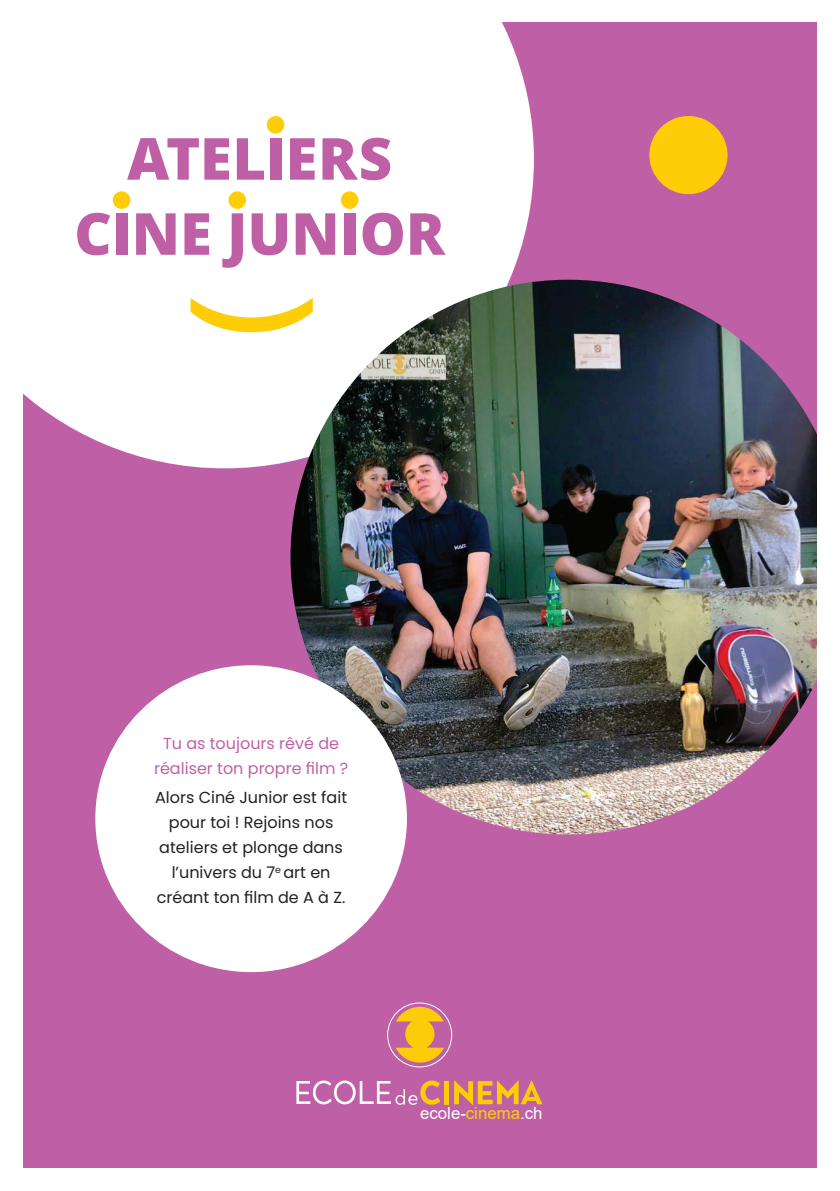
<style>
.page{position:relative;width:840px;height:1191px;background:#fff}
.page>*{position:absolute;margin:0;border:0;box-sizing:border-box;transform-origin:0 0}
.t1{font:600 140px "Open Sans";color:#fecd08}
.t2{font:800 58px "Open Sans";color:#bf60a6}
.t3{font:16.8px "Arial";color:#fff}
.t4{font:16px/25px "Poppins";color:#231f20;text-align:center}
.t5{font:16px "Poppins";color:#bf60a6}
.s1{color:#fdcc09}
</style>
<div class="page">
<div style="left:23px;top:23px;width:793px;height:1145px;background:#bf60a6"></div>
<div style="left:23px;top:22px;width:510px;height:446px;background:#fff"></div>
<div style="left:649px;top:116px;width:78px;height:78px;background:#fecd08;border-radius:50%"></div>
<div style="left:444px;top:1081px;width:5px;height:23px;background:#fdcc09"></div>
<svg style="left:454px;top:1080px;width:88px;height:24px"></svg>
<svg style="left:296px;top:1080px;width:144px;height:24px"></svg>
<svg style="left:395px;top:1006px;width:49px;height:56px"></svg>
<div style="left:387px;top:1002px;width:65px;height:65px;border:1px solid #fff;border-radius:50%"></div>
<div style="left:340px;top:191px;width:18px;height:18px;background:#fecd08;border-radius:50%"></div>
<div style="left:228px;top:191px;width:18px;height:18px;background:#fecd08;border-radius:50%"></div>
<div style="left:113px;top:191px;width:17px;height:18px;background:#fecd08;border-radius:50%"></div>
<div style="left:266px;top:116px;width:18px;height:18px;background:#fecd08;border-radius:50%"></div>
<img style="left:290px;top:280px;width:526px;height:554px">
<div style="left:95px;top:665px;width:311px;height:307px;background:#fff;border-radius:50%"></div>
<p class="t2" style="left:127px;top:114px;width:266px">ATELIERS</p>
<p class="t2" style="left:74px;top:189px;width:372px">CINE JUNIOR</p>
<p class="t1" style="left:360px;top:293px;width:46px;rotate:90deg">)</p>
<p class="t5" style="left:163px;top:734px;width:177px">Tu as toujours rêvé de</p>
<p class="t5" style="left:154px;top:759px;width:195px">réaliser ton propre film ?</p>
<p class="t4" style="left:155px;top:785px;width:193px">Alors Ciné Junior est fait pour toi ! Rejoins nos</p>
<p class="t4" style="left:157px;top:835px;width:190px">ateliers et plonge dans l’univers du 7<sup>e</sup> art en créant ton film de A à Z.</p>
<p class="t3" style="left:420px;top:1101px;width:124px">ecole-<span class="s1">cinema</span>.ch</p>
</div>
